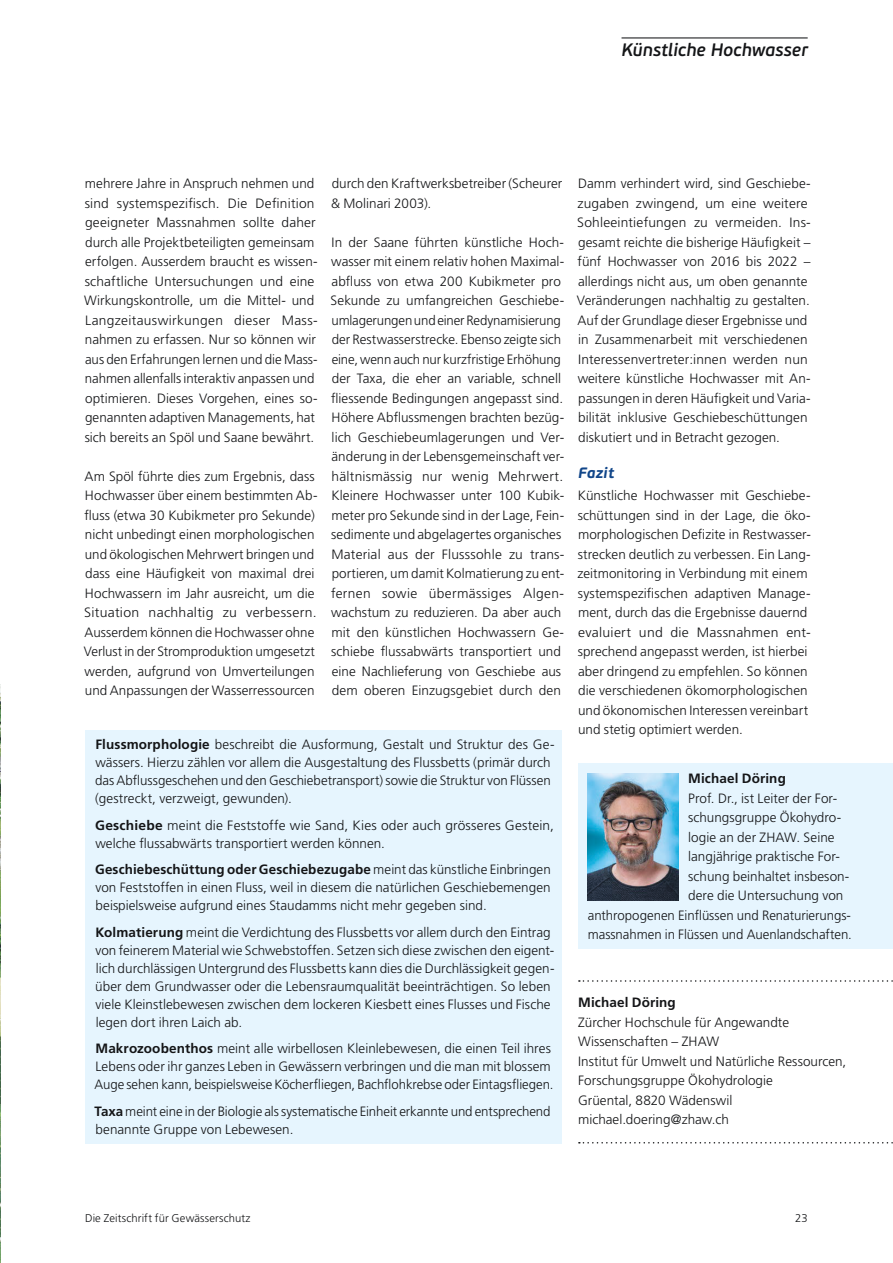
<style>
.page{position:relative;width:893px;height:1263px;background:#fff}
.page>*{position:absolute;margin:0;border:0;box-sizing:border-box;transform-origin:0 0}
.t1{font:italic 600 18px "PF Beau Sans Pro";letter-spacing:-.005em;color:#141517}
.t2{font:italic 700 15px "PF Beau Sans Pro";letter-spacing:.015em;color:#114689}
.t3{font:300 13.5px/19.5px "Frutiger LT Std";color:#141517}
.t4{font:700 13.5px "Frutiger LT Std";letter-spacing:.01em;color:#141517}
.t5{font:300 11.25px "Frutiger LT Std";letter-spacing:.01em;color:#141517}
.s1{font-weight:700}
</style>
<div class="page">
<img style="left:0;top:685px;width:1px;height:578px">
<svg style="left:579px;top:980px;width:314px;height:2px"></svg>
<svg style="left:579px;top:1142px;width:314px;height:2px"></svg>
<div style="left:578px;top:764px;width:315px;height:185px;background:#e6f5fe"></div>
<img style="left:588px;top:773px;width:90px;height:127px">
<div style="left:85px;top:730px;width:476px;height:414px;background:#e6f5fe"></div>
<hr style="left:621px;top:37px;width:187px;height:1px;background:#141517">
<h1 class="t1" style="left:621px;top:43px;width:188px">Künstliche Hochwasser</h1>
<p class="t3" style="left:84px;top:175px;width:235px">mehrere Jahre in Anspruch nehmen und sind systemspezifisch. Die Definition geeigneter Massnahmen sollte daher durch alle Projektbeteiligten gemeinsam erfolgen. Ausserdem braucht es wissen&shy;schaftliche Untersuchungen und eine Wirkungskontrolle, um die Mittel- und Langzeitauswirkungen dieser Mass&shy;nahmen zu erfassen. Nur so können wir aus den Erfahrungen lernen und die Mass&shy;nahmen allenfalls interaktiv anpassen und optimieren. Dieses Vorgehen, eines so&shy;genannten adaptiven Managements, hat sich bereits an Spöl und Saane bewährt.</p>
<p class="t3" style="left:84px;top:467px;width:235px">Am Spöl führte dies zum Ergebnis, dass Hochwasser über einem bestimmten Ab&shy;fluss (etwa 30 Kubikmeter pro Sekunde) nicht unbedingt einen morphologischen und ökologischen Mehrwert bringen und dass eine Häufigkeit von maximal drei Hochwassern im Jahr ausreicht, um die Situation nachhaltig zu verbessern.<br>Ausserdem können die Hochwasser ohne Verlust in der Stromproduktion umgesetzt werden, aufgrund von Umverteilungen und Anpassungen der Wasserressourcen</p>
<p class="t3" style="left:331px;top:175px;width:233px">durch den Kraftwerksbetreiber (Scheurer &amp; Molinari 2003).</p>
<p class="t3" style="left:331px;top:233px;width:235px">In der Saane führten künstliche Hoch&shy;wasser mit einem relativ hohen Maximal&shy;abfluss von etwa 200 Kubikmeter pro Sekunde zu umfangreichen Geschiebe&shy;umlagerungen und einer Redynamisierung der Restwasserstrecke. Ebenso zeigte sich eine, wenn auch nur kurzfristige Erhöhung der Taxa, die eher an variable, schnell fliessende Bedingungen angepasst sind.<br>Höhere Abflussmengen brachten bezüg&shy;lich Geschiebeumlagerungen und Ver&shy;änderung in der Lebensgemeinschaft ver&shy;hältnismässig nur wenig Mehrwert.<br>Kleinere Hochwasser unter 100 Kubik&shy;meter pro Sekunde sind in der Lage, Fein&shy;sedimente und abgelagertes organisches Material aus der Flusssohle zu trans&shy;portieren, um damit Kolmatierung zu ent&shy;fernen sowie übermässiges Algen&shy;wachstum zu reduzieren. Da aber auch mit den künstlichen Hochwassern Ge&shy;schiebe flussabwärts transportiert und eine Nachlieferung von Geschiebe aus dem oberen Einzugsgebiet durch den</p>
<p class="t3" style="left:95px;top:736px;width:461px;line-height:18px"><span class="s1">Flussmorphologie</span> beschreibt die Ausformung, Gestalt und Struktur des Ge&shy;wässers. Hierzu zählen vor allem die Ausgestaltung des Flussbetts (primär durch das Abflussgeschehen und den Geschiebetransport) sowie die Struktur von Flüssen (gestreckt, verzweigt, gewunden).</p>
<p class="t3" style="left:95px;top:817px;width:460px;line-height:18px"><span class="s1">Geschiebe</span> meint die Feststoffe wie Sand, Kies oder auch grösseres Gestein, welche flussabwärts transportiert werden können.</p>
<p class="t3" style="left:95px;top:861px;width:457px;line-height:18px;text-align:justify"><span class="s1">Geschiebeschüttung oder Geschiebezugabe</span> meint das künstliche Einbringen von Feststoffen in einen Fluss, weil in diesem die natürlichen Geschiebemengen beispielsweise aufgrund eines Staudamms nicht mehr gegeben sind.</p>
<p class="t3" style="left:95px;top:924px;width:461px;line-height:18px"><span class="s1">Kolmatierung</span> meint die Verdichtung des Flussbetts vor allem durch den Eintrag von feinerem Material wie Schwebstoffen. Setzen sich diese zwischen den eigent&shy;lich durchlässigen Untergrund des Flussbetts kann dies die Durchlässigkeit gegen&shy;über dem Grundwasser oder die Lebensraumqualität beeinträchtigen. So leben viele Kleinstlebewesen zwischen dem lockeren Kiesbett eines Flusses und Fische legen dort ihren Laich ab.</p>
<p class="t3" style="left:94px;top:1040px;width:460px;line-height:18px"><span class="s1">Makrozoobenthos</span> meint alle wirbellosen Kleinlebewesen, die einen Teil ihres<br>Lebens oder ihr ganzes Leben in Gewässern verbringen und die man mit blossem<br>Auge sehen kann, beispielsweise Köcherfliegen, Bachflohkrebse oder Eintagsfliegen.</p>
<p class="t3" style="left:95px;top:1103px;width:457px;line-height:18px"><span class="s1">Taxa</span> meint eine in der Biologie als systematische Einheit erkannte und entsprechend benannte Gruppe von Lebewesen.</p>
<p class="t3" style="left:577px;top:175px;width:235px">Damm verhindert wird, sind Geschiebe&shy;zugaben zwingend, um eine weitere Sohleeintiefungen zu vermeiden. Ins&shy;gesamt reichte die bisherige Häufigkeit – fünf Hochwasser von 2016 bis 2022 – allerdings nicht aus, um oben genannte Veränderungen nachhaltig zu gestalten.<br>Auf der Grundlage dieser Ergebnisse und in Zusammenarbeit mit verschiedenen Interessenvertreter:innen werden nun weitere künstliche Hochwasser mit An&shy;passungen in deren Häufigkeit und Varia&shy;bilität inklusive Geschiebeschüttungen diskutiert und in Betracht gezogen.</p>
<p class="t2" style="left:578px;top:467px;width:38px">Fazit</p>
<p class="t3" style="left:577px;top:487px;width:235px">Künstliche Hochwasser mit Geschiebe&shy;schüttungen sind in der Lage, die öko&shy;morphologischen Defizite in Restwasser&shy;strecken deutlich zu verbessen. Ein Lang&shy;zeitmonitoring in Verbindung mit einem systemspezifischen adaptiven Manage&shy;ment, durch das die Ergebnisse dauernd evaluiert und die Massnahmen ent&shy;sprechend angepasst werden, ist hierbei aber dringend zu empfehlen. So können die verschiedenen ökomorphologischen und ökonomischen Interessen vereinbart und stetig optimiert werden.</p>
<p class="t4" style="left:688px;top:773px;width:99px">Michael Döring</p>
<p class="t3" style="left:688px;top:789px;width:150px">Prof. Dr., ist Leiter der For-</p>
<p class="t3" style="left:688px;top:809px;width:155px">schungsgruppe Ökohydro-</p>
<p class="t3" style="left:688px;top:828px;width:148px">logie an der ZHAW. Seine</p>
<p class="t3" style="left:688px;top:847px;width:153px">langjährige praktische For-</p>
<p class="t3" style="left:688px;top:867px;width:163px">schung beinhaltet insbeson-</p>
<p class="t3" style="left:688px;top:886px;width:157px">dere die Untersuchung von</p>
<p class="t3" style="left:588px;top:906px;width:265px">anthropogenen Einflüssen und Renaturierungs-</p>
<p class="t3" style="left:588px;top:925px;width:266px">massnahmen in Flüssen und Auenlandschaften.</p>
<p class="t4" style="left:578px;top:997px;width:99px">Michael Döring</p>
<p class="t3" style="left:578px;top:1013px;width:270px">Zürcher Hochschule für Angewandte<br>Wissenschaften – ZHAW<br>Institut für Umwelt und Natürliche Ressourcen,<br>Forschungsgruppe Ökohydrologie<br>Grüental, 8820 Wädenswil michael.doering@zhaw.ch</p>
<p class="t5" style="left:85px;top:1213px;width:167px">Die Zeitschrift für Gewässerschutz</p>
<p class="t5" style="left:795px;top:1213px;width:14px">23</p>
</div>
